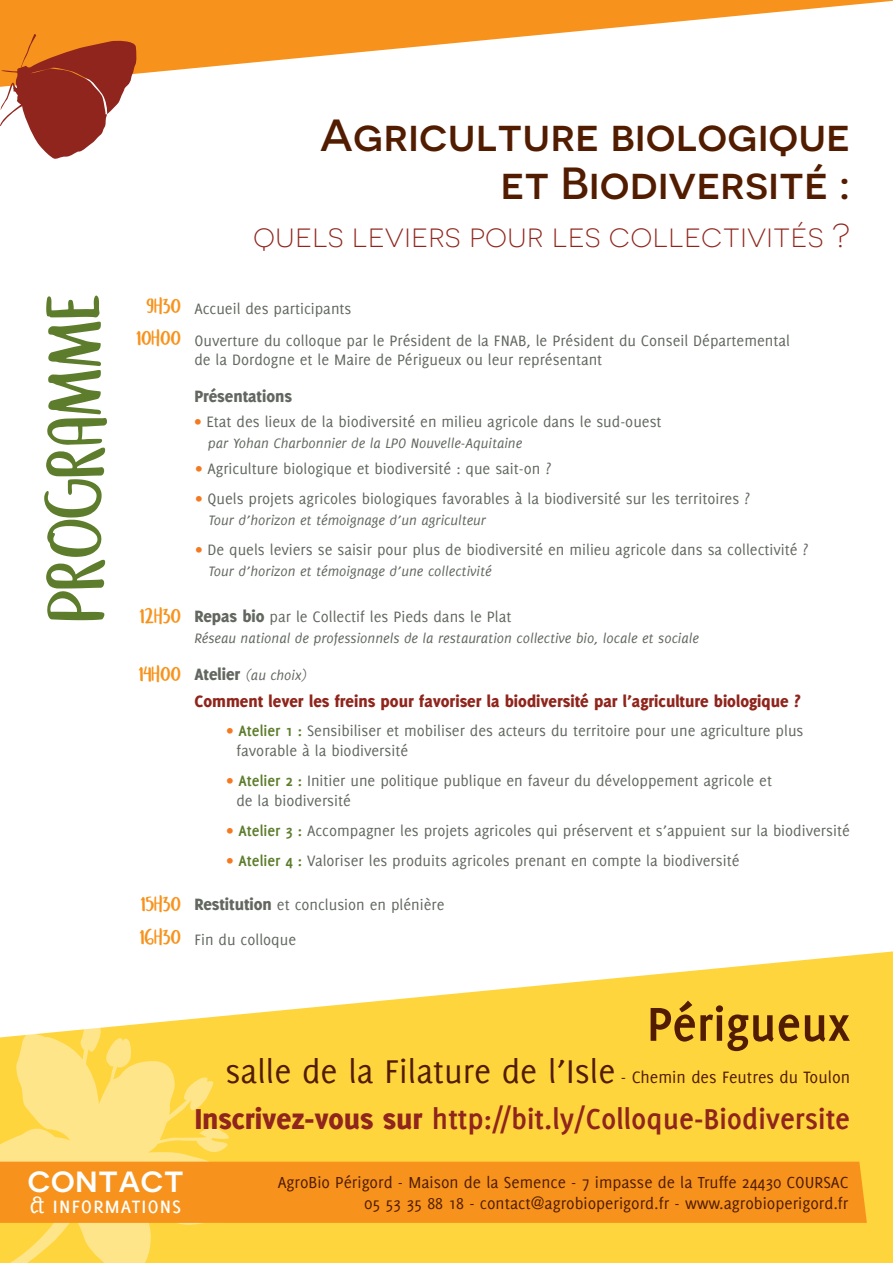
<style>
.page{position:relative;width:893px;height:1263px;background:#fff}
.page>*{position:absolute;margin:0;border:0;box-sizing:border-box;transform-origin:0 0}
.t1{font:67.05px "Semringah";color:#5d7d2c}
.t2{font:700 52.05px "Delicious";color:#521c00}
.t3{font:500 45px/48px "Novecentosanswide";color:#521c00;text-align:right}
.t4{font:500 36.45px "Novecentosanswide";color:#fff}
.t5{font:36px "Delicious";color:#521c00}
.t6{font:300 33px "Novecentosanswide";color:#8f251c}
.t7{font:700 31.5px "Delicious";color:#8f251c}
.t8{font:24px "Delicious Small Caps";color:#fff}
.t9{font:800 18px "Delicious";color:#8f251c}
.t10{font:800 18px "Delicious";color:#626860}
.t11{font:17.55px/21px "Delicious";color:#521c00;text-align:right}
.t12{font:16.5px/19.8px "Delicious";color:#626860}
.t13{font:italic 15px "Delicious";color:#626860}
.s1{font-family:"Semringah";font-size:17.7px;color:#f7931d}
.s2{color:#f47921}
.s3{font-weight:800;font-size:18px}
.s4{font-family:"Semringah";font-style:normal;font-size:17.7px;color:#f7931d}
.s5{font-weight:800;font-style:normal;font-size:18px}
.s6{font-weight:700;color:#5d7d2c}
.s7{font-size:18px}
.s8{font-weight:800}
</style>
<div class="page">
<svg style="left:223px;top:951px;width:670px;height:312px;fill:#ffd53e"></svg>
<svg style="left:0;top:1016px;width:247px;height:247px"></svg>
<div style="left:0;top:1162px;width:867px;height:61px;background:#f7931d"></div>
<svg style="left:0;top:0;width:893px;height:74px;fill:#f7931d"></svg>
<svg style="left:0;top:33px;width:137px;height:126px"></svg>
<h3 class="t3" style="left:320px;top:111px;width:532px">Agriculture biologique et Biodiversité :</h3>
<h3 class="t6" style="left:253px;top:217px;width:598px">quels leviers pour les collectivités ?</h3>
<h1 class="t1" style="left:41px;top:622px;width:329px;rotate:-90deg">PROGRAMME</h1>
<p class="t12" style="left:137px;top:293px;width:655px;line-height:31.7px;text-indent:10px"><span class="s1">9H30</span> Accueil des participants<br><span class="s1">10H00</span> Ouverture du colloque par le Président de la FNAB, le Président du Conseil Départemental</p>
<p class="t12" style="left:194px;top:350px;width:409px">de la Dordogne et le Maire de Périgueux ou leur représentant</p>
<p class="t10" style="left:194px;top:385px;width:99px">Présentations</p>
<p class="t12" style="left:194px;top:412px;width:469px"><span class="s2">•</span> Etat des lieux de la biodiversité en milieu agricole dans le sud-ouest</p>
<p class="t13" style="left:208px;top:435px;width:316px">par Yohan Charbonnier de la LPO Nouvelle-Aquitaine</p>
<p class="t12" style="left:195px;top:459px;width:357px"><span class="s2">•</span> Agriculture biologique et biodiversité : que sait-on ?</p>
<p class="t12" style="left:195px;top:489px;width:556px"><span class="s2">•</span> Quels projets agricoles biologiques favorables à la biodiversité sur les territoires ?</p>
<p class="t13" style="left:209px;top:512px;width:279px">Tour d’horizon et témoignage d’un agriculteur</p>
<p class="t12" style="left:195px;top:540px;width:614px"><span class="s2">•</span> De quels leviers se saisir pour plus de biodiversité en milieu agricole dans sa collectivité ?</p>
<p class="t13" style="left:209px;top:563px;width:284px">Tour d’horizon et témoignage d’une collectivité</p>
<p class="t12" style="left:140px;top:607px;width:373px"><span class="s1">12H30</span> <span class="s3">Repas bio</span> par le Collectif les Pieds dans le Plat</p>
<p class="t13" style="left:194px;top:630px;width:506px">Réseau national de professionnels de la restauration collective bio, locale et sociale</p>
<p class="t13" style="left:139px;top:667px;width:169px"><span class="s4">14H00</span> <span class="s5">Atelier</span> (au choix)</p>
<p class="t9" style="left:194px;top:691px;width:608px">Comment lever les freins pour favoriser la biodiversité par l’agriculture biologique ?</p>
<p class="t12" style="left:236px;top:720px;width:569px;text-indent:-10px"><span class="s2">•</span> <span class="s6">Atelier 1 :</span> Sensibiliser et mobiliser des acteurs du territoire pour une agriculture plus favorable à la biodiversité</p>
<p class="t12" style="left:236px;top:770px;width:537px;text-indent:-10px"><span class="s2">•</span> <span class="s6">Atelier 2 :</span> Initier une politique publique en faveur du développement agricole et de la biodiversité</p>
<p class="t12" style="left:227px;top:820px;width:625px"><span class="s2">•</span> <span class="s6">Atelier 3 :</span> Accompagner les projets agricoles qui préservent et s’appuient sur la biodiversité</p>
<p class="t12" style="left:227px;top:850px;width:514px"><span class="s2">•</span> <span class="s6">Atelier 4 :</span> Valoriser les produits agricoles prenant en compte la biodiversité</p>
<p class="t12" style="left:140px;top:887px;width:306px;line-height:35.2px"><span class="s1">15H30</span> <span class="s3">Restitution</span> et conclusion en plénière<br><span class="s1">16H30</span> Fin du colloque</p>
<h2 class="t2" style="left:647px;top:994px;width:204px">Périgueux</h2>
<h3 class="t5" style="left:226px;top:1051px;width:626px">salle de la Filature de l’Isle <span class="s7">- Chemin des Feutres du Toulon</span></h3>
<h3 class="t7" style="left:195px;top:1101px;width:657px"><span class="s8">Inscrivez-vous sur</span> http://bit.ly/Colloque-Biodiversite</h3>
<h3 class="t4" style="left:27px;top:1158px;width:158px">contact</h3>
<h3 class="t8" style="left:30px;top:1191px;width:153px">&amp; informations</h3>
<p class="t11" style="left:278px;top:1171px;width:572px">AgroBio Périgord - Maison de la Semence - 7 impasse de la Truffe 24430 COURSAC<br>05 53 35 88 18 - contact@agrobioperigord.fr - www.agrobioperigord.fr</p>
</div>
